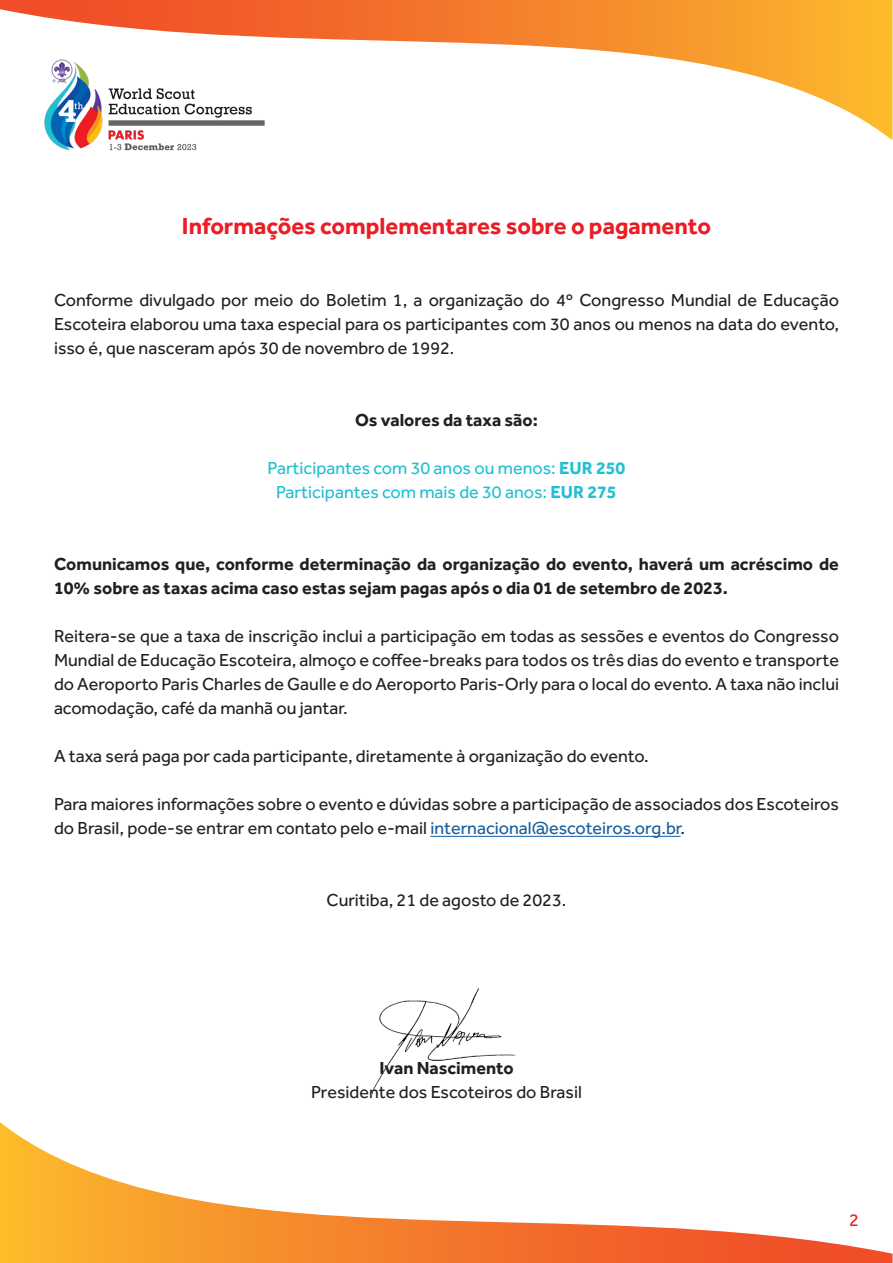
<style>
.page{position:relative;width:893px;height:1263px;background:#fff}
.page>*{position:absolute;margin:0;border:0;box-sizing:border-box;transform-origin:0 0}
.t1{font:700 24px "Effra";color:#ed1c24}
.t2{font:18px/24px "Effra";color:#231f20;text-align:justify}
.t3{font:700 18px/24px "Effra";color:#231f20}
.t4{font:18px "Effra";color:#21bfd2}
.t5{font:18px "Effra";color:#ed1c24}
.s1{font-weight:700}
.s2{color:#175d9e}
</style>
<div class="page">
<svg style="left:0;top:1122px;width:892px;height:141px"></svg>
<svg style="left:0;top:0;width:892px;height:139px"></svg>
<img style="left:33px;top:54px;width:243px;height:97px">
<hr style="left:430px;top:836px;width:250px;height:1px;background:#175d9e">
<img style="left:372px;top:988px;width:144px;height:107px">
<p class="t1" style="left:182px;top:211px;width:530px">Informações complementares sobre o pagamento</p>
<p class="t2" style="left:54px;top:288px;width:787px">Conforme divulgado por meio do Boletim 1, a organização do 4º Congresso Mundial de Educação Escoteira elaborou uma taxa especial para os participantes com 30 anos ou menos na data do evento, isso é, que nasceram após 30 de novembro de 1992.</p>
<p class="t3" style="left:355px;top:408px;width:184px">Os valores da taxa são:</p>
<p class="t4" style="left:268px;top:458px;width:359px">Participantes com 30 anos ou menos: <span class="s1">EUR 250</span></p>
<p class="t4" style="left:276px;top:482px;width:342px">Participantes com mais de 30 anos: <span class="s1">EUR 275</span></p>
<p class="t3" style="left:54px;top:552px;width:786px">Comunicamos que, conforme determinação da organização do evento, haverá um acréscimo de<br>10% sobre as taxas acima caso estas sejam pagas após o dia 01 de setembro de 2023.</p>
<p class="t2" style="left:54px;top:624px;width:787px">Reitera-se que a taxa de inscrição inclui a participação em todas as sessões e eventos do Congresso Mundial de Educação Escoteira, almoço e coffee-breaks para todos os três dias do evento e transporte do Aeroporto Paris Charles de Gaulle e do Aeroporto Paris-Orly para o local do evento. A taxa não inclui acomodação, café da manhã ou jantar.</p>
<p class="t2" style="left:54px;top:744px;width:596px">A taxa será paga por cada participante, diretamente à organização do evento.</p>
<p class="t2" style="left:54px;top:792px;width:786px">Para maiores informações sobre o evento e dúvidas sobre a participação de associados dos Escoteiros do Brasil, pode-se entrar em contato pelo e-mail <span class="s2">internacional@escoteiros.org.br</span>.</p>
<p class="t2" style="left:326px;top:888px;width:241px">Curitiba, 21 de agosto de 2023.</p>
<p class="t3" style="left:379px;top:1056px;width:136px">Ivan Nascimento</p>
<p class="t2" style="left:311px;top:1080px;width:272px">Presidente dos Escoteiros do Brasil</p>
<p class="t5" style="left:849px;top:1209px;width:11px">2</p>
</div>
